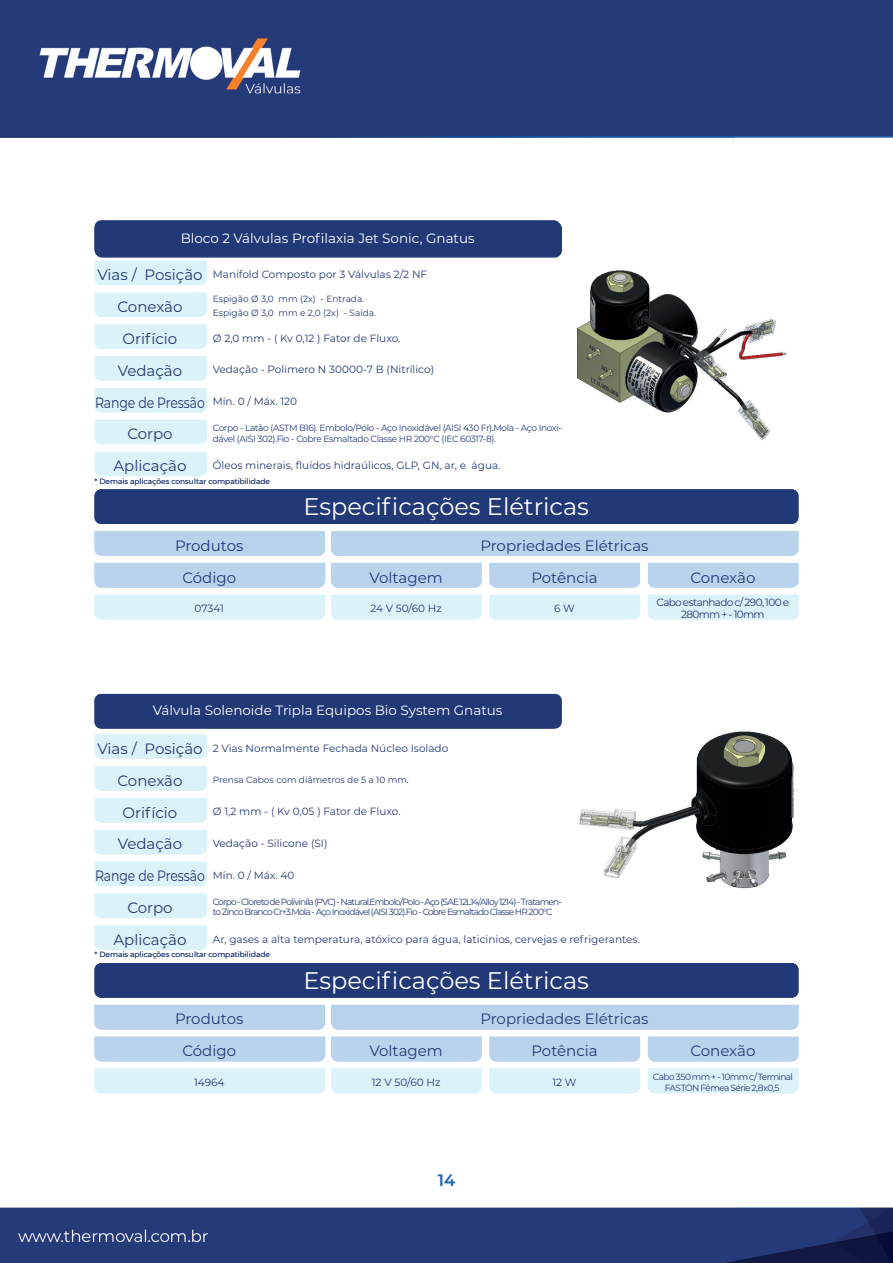
<style>
.page{position:relative;width:893px;height:1263px;background:#fff}
.page>*{position:absolute;margin:0;border:0;box-sizing:border-box;transform-origin:0 0}
.t1{font:24px "Montserrat";color:#fff}
.t2{font:600 16.5px "Montserrat";color:#1a64ab}
.t3{font:15px/31.8px "Montserrat";color:#243a76;text-align:center}
.t4{font:15px "Montserrat";color:#233973}
.t5{font:15px "Montserrat";color:#233973;scale:.83 1}
.t6{font:13.5px "Montserrat";color:#fff}
.t7{font:10.5px "Montserrat";color:#243a76}
.t8{font:10.5px/12.6px "Montserrat";letter-spacing:-.06em;color:#243a76;text-align:center}
.t9{font:9px/10.5px "Montserrat";letter-spacing:-.055em;color:#243a76}
.t10{font:9px/10.5px "Montserrat";letter-spacing:-.09em;color:#243a76}
.t11{font:9px/13.5px "Montserrat";color:#243a76}
.t12{font:7.5px "Montserrat";color:#243a76}
</style>
<div class="page">
<img style="left:0;top:0;width:893px;height:1263px">
<div style="left:95px;top:734px;width:112px;height:25px;background:#dcf2f9"></div>
<div style="left:94px;top:292px;width:113px;height:25px;background:#dcf2f9"></div>
<div style="left:95px;top:766px;width:112px;height:25px;background:#dcf2f9"></div>
<div style="left:94px;top:324px;width:113px;height:25px;background:#dcf2f9"></div>
<div style="left:95px;top:798px;width:112px;height:25px;background:#dcf2f9"></div>
<div style="left:94px;top:356px;width:113px;height:25px;background:#dcf2f9"></div>
<div style="left:95px;top:830px;width:112px;height:24px;background:#dcf2f9"></div>
<div style="left:94px;top:388px;width:113px;height:25px;background:#dcf2f9"></div>
<div style="left:95px;top:862px;width:112px;height:24px;background:#dcf2f9"></div>
<div style="left:94px;top:420px;width:113px;height:24px;background:#dcf2f9"></div>
<div style="left:95px;top:893px;width:112px;height:25px;background:#dcf2f9"></div>
<div style="left:94px;top:452px;width:113px;height:24px;background:#dcf2f9"></div>
<div style="left:95px;top:925px;width:112px;height:25px;background:#dcf2f9"></div>
<div style="left:94px;top:220px;width:467px;height:35px;background:#4d5f91;border-radius:7px"></div>
<div style="left:95px;top:694px;width:466px;height:35px;background:#475a8d;border-radius:7px"></div>
<div style="left:94px;top:531px;width:231px;height:25px;background:#b9d3ed"></div>
<div style="left:94px;top:563px;width:231px;height:25px;background:#b9d3ed"></div>
<div style="left:94px;top:595px;width:231px;height:24px;background:#dcf2f9"></div>
<div style="left:331px;top:563px;width:151px;height:25px;background:#b9d3ed"></div>
<div style="left:331px;top:531px;width:467px;height:25px;background:#b9d3ed"></div>
<div style="left:489px;top:563px;width:151px;height:25px;background:#b9d3ed"></div>
<div style="left:489px;top:595px;width:151px;height:24px;background:#dcf2f9"></div>
<div style="left:648px;top:563px;width:150px;height:25px;background:#b9d3ed"></div>
<div style="left:648px;top:595px;width:150px;height:24px;background:#dcf2f9"></div>
<div style="left:94px;top:489px;width:704px;height:35px;background:#223977;border-radius:7px"></div>
<img style="left:568px;top:220px;width:230px;height:231px">
<div style="left:331px;top:595px;width:151px;height:24px;background:#dcf2f9"></div>
<svg style="left:94px;top:221px;width:468px;height:64px"></svg>
<div style="left:94px;top:1005px;width:231px;height:24px;background:#b9d3ed"></div>
<div style="left:95px;top:1037px;width:230px;height:24px;background:#b9d3ed"></div>
<div style="left:94px;top:1068px;width:231px;height:25px;background:#dcf2f9"></div>
<div style="left:331px;top:1037px;width:151px;height:24px;background:#b9d3ed"></div>
<div style="left:331px;top:1005px;width:467px;height:24px;background:#b9d3ed"></div>
<div style="left:489px;top:1037px;width:151px;height:24px;background:#b9d3ed"></div>
<div style="left:489px;top:1068px;width:151px;height:25px;background:#dcf2f9"></div>
<div style="left:648px;top:1037px;width:150px;height:24px;background:#b9d3ed"></div>
<div style="left:648px;top:1068px;width:150px;height:25px;background:#dcf2f9"></div>
<div style="left:94px;top:963px;width:704px;height:35px;background:#223977;border-radius:7px"></div>
<img style="left:568px;top:694px;width:230px;height:231px">
<div style="left:331px;top:1068px;width:151px;height:25px;background:#dcf2f9"></div>
<div style="left:94px;top:694px;width:468px;height:34px;background:#223977;border-radius:7px"></div>
<p class="t6" style="left:181px;top:229px;width:296px">Bloco 2 Válvulas Profilaxia Jet Sonic, Gnatus</p>
<h3 class="t4" style="left:97px;top:264px;width:107px">Vias / Posição</h3>
<p class="t7" style="left:213px;top:267px;width:216px">Manifold Composto por 3 Válvulas 2/2 NF</p>
<p class="t11" style="left:213px;top:292px;width:165px">Espigão Ø 3,0 mm (2x) - Entrada.<br>Espigão Ø 3,0 mm e 2,0 (2x) - Saída.</p>
<p class="t7" style="left:213px;top:331px;width:189px">Ø 2,0 mm - ( Kv 0,12 ) Fator de Fluxo.</p>
<p class="t7" style="left:213px;top:362px;width:223px">Vedação - Polimero N 30000-7 B (Nitrílico)</p>
<p class="t7" style="left:213px;top:394px;width:86px">Mín. 0 / Máx. 120</p>
<p class="t9" style="left:213px;top:422px;width:351px">Corpo - Latão (ASTM B16). Embolo/Pólo - Aço Inoxidável (AISI 430 Fr).Mola - Aço Inoxi&shy;dável (AISI 302).Fio - Cobre Esmaltado Classe HR 200°C (IEC 60317-8).</p>
<p class="t7" style="left:213px;top:458px;width:289px">Óleos minerais, fluídos hidraúlicos, GLP, GN, ar, e água.</p>
<p class="t12" style="left:94px;top:476px;width:177px">* Demais aplicações consultar compatibilidade</p>
<h3 class="t4" style="left:117px;top:296px;width:67px">Conexão</h3>
<h3 class="t4" style="left:123px;top:328px;width:56px">Orifício</h3>
<h3 class="t4" style="left:118px;top:360px;width:66px">Vedação</h3>
<h3 class="t5" style="left:95px;top:392px;width:134px">Range de Pressão</h3>
<h3 class="t4" style="left:127px;top:424px;width:47px">Corpo</h3>
<h3 class="t4" style="left:113px;top:456px;width:75px">Aplicação</h3>
<h3 class="t3" style="left:175px;top:529px;width:70px">Produtos<br>Código</h3>
<p class="t7" style="left:195px;top:601px;width:31px">07341</p>
<h1 class="t1" style="left:303px;top:490px;width:287px">Especificações Elétricas</h1>
<h3 class="t3" style="left:369px;top:561px;width:75px">Voltagem</h3>
<p class="t7" style="left:370px;top:601px;width:73px">24 V 50/60 Hz</p>
<h3 class="t3" style="left:480px;top:529px;width:170px">Propriedades Elétricas<br>Potência</h3>
<p class="t7" style="left:554px;top:601px;width:22px">6 W</p>
<h3 class="t3" style="left:690px;top:561px;width:67px">Conexão</h3>
<p class="t8" style="left:656px;top:595px;width:134px">Cabo estanhado c/ 290, 100 e<br>280mm + - 10mm</p>
<p class="t6" style="left:153px;top:701px;width:351px">Válvula Solenoide Tripla Equipos Bio System Gnatus</p>
<h3 class="t4" style="left:97px;top:738px;width:107px">Vias / Posição</h3>
<p class="t7" style="left:213px;top:741px;width:237px">2 Vias Normalmente Fechada Núcleo Isolado</p>
<p class="t11" style="left:213px;top:772px;width:198px">Prensa Cabos com diâmetros de 5 a 10 mm.</p>
<p class="t7" style="left:213px;top:804px;width:189px">Ø 1,2 mm - ( Kv 0,05 ) Fator de Fluxo.</p>
<p class="t7" style="left:213px;top:836px;width:116px">Vedação - Silicone (SI)</p>
<p class="t7" style="left:213px;top:868px;width:83px">Mín. 0 / Máx. 40</p>
<p class="t10" style="left:213px;top:896px;width:351px">Corpo - Cloreto de Polivinila (PVC) - Natural.Embolo/Polo - Aço (SAE 12L14/Alloy 1214) - Tratamen&shy;to Zinco Branco Cr+3.Mola - Aço Inoxidável (AISI 302).Fio - Cobre Esmaltado Classe HR 200°C</p>
<p class="t7" style="left:213px;top:932px;width:429px">Ar, gases a alta temperatura, atóxico para água, laticinios, cervejas e refrigerantes.</p>
<p class="t12" style="left:95px;top:949px;width:177px">* Demais aplicações consultar compatibilidade</p>
<h3 class="t4" style="left:118px;top:770px;width:67px">Conexão</h3>
<h3 class="t4" style="left:123px;top:802px;width:56px">Orifício</h3>
<h3 class="t4" style="left:118px;top:834px;width:66px">Vedação</h3>
<h3 class="t5" style="left:95px;top:866px;width:134px">Range de Pressão</h3>
<h3 class="t4" style="left:127px;top:897px;width:47px">Corpo</h3>
<h3 class="t4" style="left:113px;top:929px;width:75px">Aplicação</h3>
<h1 class="t1" style="left:304px;top:964px;width:287px">Especificações Elétricas</h1>
<h3 class="t3" style="left:175px;top:1003px;width:70px">Produtos<br>Código</h3>
<p class="t7" style="left:194px;top:1075px;width:32px">14964</p>
<h3 class="t3" style="left:369px;top:1034px;width:75px">Voltagem</h3>
<p class="t7" style="left:372px;top:1075px;width:70px">12 V 50/60 Hz</p>
<h3 class="t3" style="left:480px;top:1003px;width:170px">Propriedades Elétricas<br>Potência</h3>
<p class="t7" style="left:552px;top:1075px;width:26px">12 W</p>
<h3 class="t3" style="left:690px;top:1034px;width:67px">Conexão</h3>
<p class="t9" style="left:653px;top:1071px;width:142px;text-align:center">Cabo 350 mm + - 10mm c/ Terminal<br>FASTON Fêmea Série 2,8x0,5</p>
<h2 class="t2" style="left:438px;top:1168px;width:19px">14</h2>
</div>
